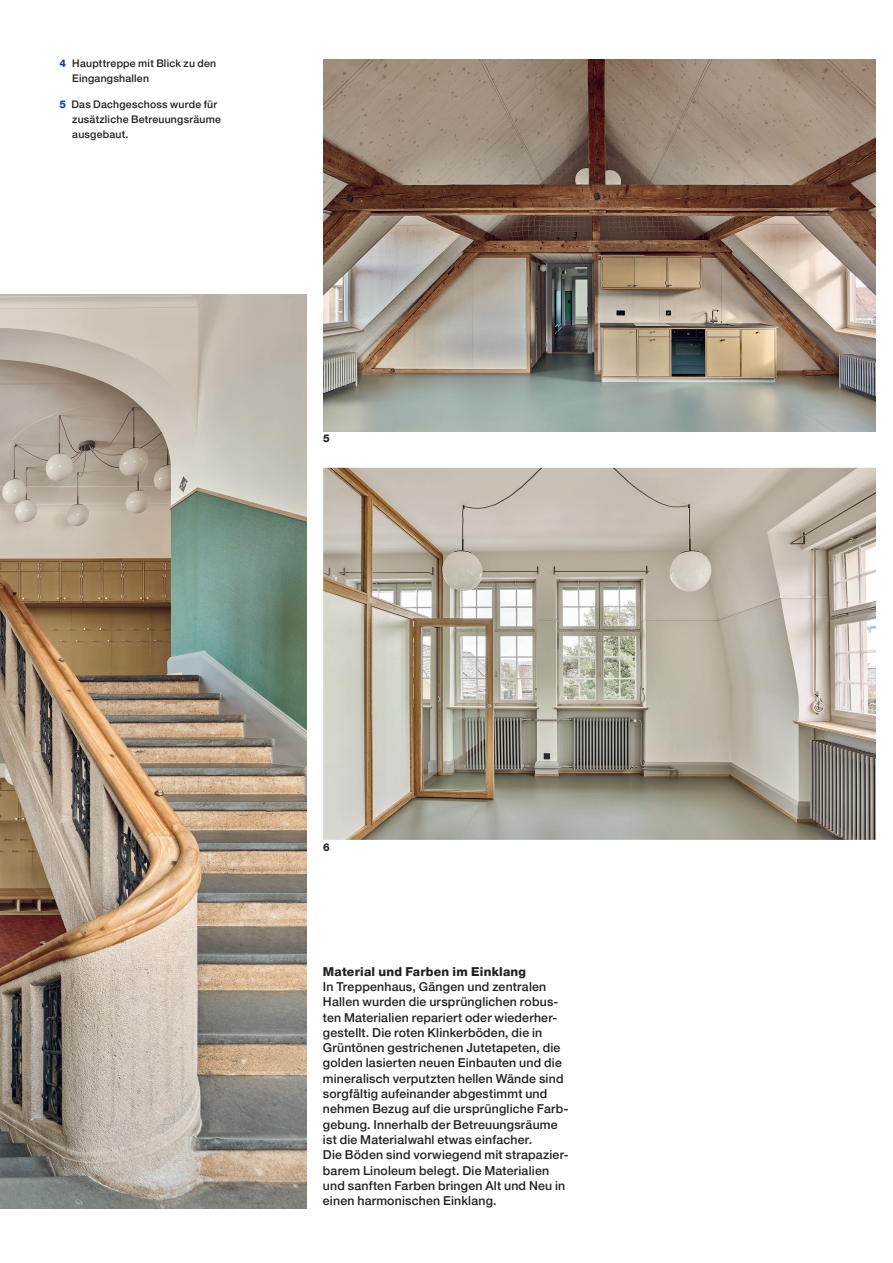
<style>
.page{position:relative;width:893px;height:1263px;background:#fff}
.page>*{position:absolute;margin:0;border:0;box-sizing:border-box;transform-origin:0 0}
._05_Text_Medium_8_2p{font:500 12.3px/15.3px "Helvetica Neue LT Pro";letter-spacing:.015em;color:#231f20}
._05_UT_Heavy_8_2pt{font:800 12.3px "Helvetica Neue LT Pro";letter-spacing:.02em;color:#231f20}
._06_Legenden_Medium{font:500 10.5px/15.3px "Helvetica Neue LT Pro";letter-spacing:.02em;color:#231f20}
._06_Legenden_Medium-2{font:800 10.5px "Helvetica Neue LT Pro";color:#231f20}
.s1{font-weight:800;color:#18469d}
</style>
<div class="page">
<img style="left:0;top:294px;width:306px;height:914px">
<img style="left:323px;top:468px;width:553px;height:372px">
<img style="left:323px;top:60px;width:553px;height:372px">
<p class="_06_Legenden_Medium" style="left:72px;top:56px;width:145px;text-indent:-13px"><span class="s1">4</span> Haupttreppe mit Blick zu den<br>Eingangshallen</p>
<p class="_06_Legenden_Medium" style="left:72px;top:96px;width:150px;text-indent:-13px"><span class="s1">5</span> Das Dachgeschoss wurde für zusätzliche Betreuungsräume ausgebaut.</p>
<p class="_06_Legenden_Medium-2" style="left:323px;top:432px;width:8px">5</p>
<p class="_06_Legenden_Medium-2" style="left:323px;top:840px;width:8px">6</p>
<h3 class="_05_UT_Heavy_8_2pt" style="left:323px;top:964px;width:205px">Material und Farben im Einklang</h3>
<p class="_05_Text_Medium_8_2p" style="left:323px;top:979px;width:247px">In Treppenhaus, Gängen und zentralen Hallen wurden die ursprünglichen robus&shy;ten Materialien repariert oder wiederher&shy;gestellt. Die roten Klinkerböden, die in Grüntönen gestrichenen Jutetapeten, die golden lasierten neuen Einbauten und die mineralisch verputzten hellen Wände sind sorgfältig aufeinander abgestimmt und nehmen Bezug auf die ursprüngliche Farb&shy;gebung. Innerhalb der Betreuungsräume ist die Materialwahl etwas einfacher.</p>
<p class="_05_Text_Medium_8_2p" style="left:323px;top:1147px;width:247px">Die Böden sind vorwiegend mit strapazier-</p>
<p class="_05_Text_Medium_8_2p" style="left:323px;top:1162px;width:244px">barem Linoleum belegt. Die Materialien und sanften Farben bringen Alt und Neu in einen harmonischen Einklang.</p>
</div>
